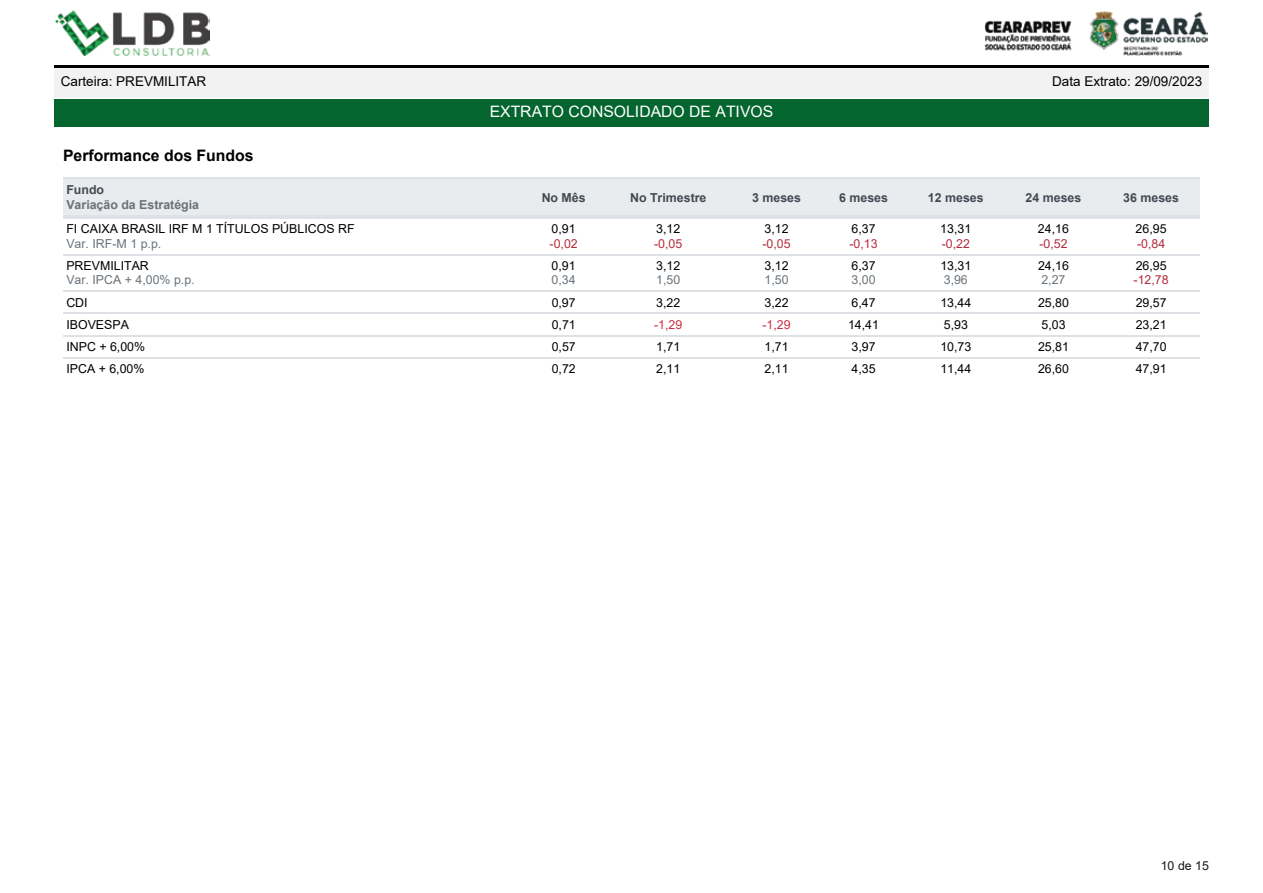
<style>
.page{position:relative;width:1263px;height:893px;background:#fff}
.page>*{position:absolute;margin:0;border:0;box-sizing:border-box;transform-origin:0 0}
.t1{font:15.75px "Arial";color:#fff}
.t2{font:700 15.75px "Arial";color:#000}
.t3{font:13.5px "Arial";color:#000}
.t4{font:12.3px "Arial";color:#000}
.t5{font:12.3px "Arial";color:#69737b}
.t6{font:700 12.3px "Arial";color:#414952}
.t7{font:12.3px "Arial";color:#b42c3b}
.t8{font:700 12.3px "Arial";color:#69737b}
.t9{font:12.3px "Arial";color:#cf2d40}
.t10{font:12.3px "Arial";color:#151616}
</style>
<div class="page">
<div style="left:54px;top:65px;width:1155px;height:33px;background:#f3f2f2"></div>
<hr style="left:54px;top:65px;width:1155px;height:3px;background:#000">
<div style="left:54px;top:99px;width:1155px;height:28px;background:#05652f"></div>
<img style="left:55px;top:10px;width:155px;height:45px">
<img style="left:984px;top:11px;width:224px;height:44px">
<div style="left:63px;top:178px;width:461px;height:39px;background:#e9ecef"></div>
<hr style="left:63px;top:178px;width:461px;height:1px;background:#dee2e6">
<hr style="left:63px;top:215px;width:461px;height:2px;background:#dee2e6">
<div style="left:524px;top:178px;width:79px;height:39px;background:#e9ecef"></div>
<hr style="left:524px;top:178px;width:79px;height:1px;background:#dee2e6">
<hr style="left:524px;top:215px;width:79px;height:2px;background:#dee2e6">
<div style="left:603px;top:178px;width:130px;height:39px;background:#e9ecef"></div>
<hr style="left:603px;top:178px;width:130px;height:1px;background:#dee2e6">
<hr style="left:603px;top:215px;width:130px;height:2px;background:#dee2e6">
<div style="left:733px;top:178px;width:87px;height:39px;background:#e9ecef"></div>
<hr style="left:733px;top:178px;width:87px;height:1px;background:#dee2e6">
<hr style="left:733px;top:215px;width:87px;height:2px;background:#dee2e6">
<div style="left:820px;top:178px;width:87px;height:39px;background:#e9ecef"></div>
<hr style="left:820px;top:178px;width:87px;height:1px;background:#dee2e6">
<hr style="left:820px;top:215px;width:87px;height:2px;background:#dee2e6">
<div style="left:907px;top:178px;width:98px;height:39px;background:#e9ecef"></div>
<hr style="left:907px;top:178px;width:98px;height:1px;background:#dee2e6">
<hr style="left:907px;top:215px;width:98px;height:2px;background:#dee2e6">
<div style="left:1005px;top:178px;width:97px;height:39px;background:#e9ecef"></div>
<hr style="left:1005px;top:178px;width:97px;height:1px;background:#dee2e6">
<hr style="left:1005px;top:215px;width:97px;height:2px;background:#dee2e6">
<div style="left:1102px;top:178px;width:98px;height:39px;background:#e9ecef"></div>
<hr style="left:1102px;top:178px;width:98px;height:1px;background:#dee2e6">
<hr style="left:1102px;top:215px;width:98px;height:2px;background:#dee2e6">
<hr style="left:63px;top:217px;width:461px;height:2px;background:#dee2e6">
<hr style="left:524px;top:217px;width:79px;height:2px;background:#dee2e6">
<hr style="left:603px;top:217px;width:130px;height:2px;background:#dee2e6">
<hr style="left:733px;top:217px;width:87px;height:2px;background:#dee2e6">
<hr style="left:820px;top:217px;width:87px;height:2px;background:#dee2e6">
<hr style="left:907px;top:217px;width:98px;height:2px;background:#dee2e6">
<hr style="left:1005px;top:217px;width:97px;height:2px;background:#dee2e6">
<hr style="left:1102px;top:217px;width:98px;height:2px;background:#dee2e6">
<hr style="left:63px;top:254px;width:461px;height:1px;background:#dee2e6">
<hr style="left:524px;top:254px;width:79px;height:1px;background:#dee2e6">
<hr style="left:603px;top:254px;width:130px;height:1px;background:#dee2e6">
<hr style="left:733px;top:254px;width:87px;height:1px;background:#dee2e6">
<hr style="left:820px;top:254px;width:87px;height:1px;background:#dee2e6">
<hr style="left:907px;top:254px;width:98px;height:1px;background:#dee2e6">
<hr style="left:1005px;top:254px;width:97px;height:1px;background:#dee2e6">
<hr style="left:1102px;top:254px;width:98px;height:1px;background:#dee2e6">
<hr style="left:63px;top:291px;width:461px;height:1px;background:#dee2e6">
<hr style="left:524px;top:291px;width:79px;height:1px;background:#dee2e6">
<hr style="left:603px;top:291px;width:130px;height:1px;background:#dee2e6">
<hr style="left:733px;top:291px;width:87px;height:1px;background:#dee2e6">
<hr style="left:820px;top:291px;width:87px;height:1px;background:#dee2e6">
<hr style="left:907px;top:291px;width:98px;height:1px;background:#dee2e6">
<hr style="left:1005px;top:291px;width:97px;height:1px;background:#dee2e6">
<hr style="left:1102px;top:291px;width:98px;height:1px;background:#dee2e6">
<hr style="left:63px;top:313px;width:461px;height:1px;background:#dee2e6">
<hr style="left:524px;top:313px;width:79px;height:1px;background:#dee2e6">
<hr style="left:603px;top:313px;width:130px;height:1px;background:#dee2e6">
<hr style="left:733px;top:313px;width:87px;height:1px;background:#dee2e6">
<hr style="left:820px;top:313px;width:87px;height:1px;background:#dee2e6">
<hr style="left:907px;top:313px;width:98px;height:1px;background:#dee2e6">
<hr style="left:1005px;top:313px;width:97px;height:1px;background:#dee2e6">
<hr style="left:1102px;top:313px;width:98px;height:1px;background:#dee2e6">
<hr style="left:63px;top:335px;width:461px;height:1px;background:#dee2e6">
<hr style="left:524px;top:335px;width:79px;height:1px;background:#dee2e6">
<hr style="left:603px;top:335px;width:130px;height:1px;background:#dee2e6">
<hr style="left:733px;top:335px;width:87px;height:1px;background:#dee2e6">
<hr style="left:820px;top:335px;width:87px;height:1px;background:#dee2e6">
<hr style="left:907px;top:335px;width:98px;height:1px;background:#dee2e6">
<hr style="left:1005px;top:335px;width:97px;height:1px;background:#dee2e6">
<hr style="left:1102px;top:335px;width:98px;height:1px;background:#dee2e6">
<hr style="left:63px;top:357px;width:461px;height:1px;background:#dee2e6">
<hr style="left:524px;top:357px;width:79px;height:1px;background:#dee2e6">
<hr style="left:603px;top:357px;width:130px;height:1px;background:#dee2e6">
<hr style="left:733px;top:357px;width:87px;height:1px;background:#dee2e6">
<hr style="left:820px;top:357px;width:87px;height:1px;background:#dee2e6">
<hr style="left:907px;top:357px;width:98px;height:1px;background:#dee2e6">
<hr style="left:1005px;top:357px;width:97px;height:1px;background:#dee2e6">
<hr style="left:1102px;top:357px;width:98px;height:1px;background:#dee2e6">
<p class="t3" style="left:61px;top:72px;width:147px">Carteira: PREVMILITAR</p>
<p class="t3" style="left:1052px;top:72px;width:152px">Data Extrato: 29/09/2023</p>
<p class="t1" style="left:490px;top:101px;width:285px">EXTRATO CONSOLIDADO DE ATIVOS</p>
<p class="t2" style="left:63px;top:144px;width:192px">Performance dos Fundos</p>
<p class="t6" style="left:66px;top:181px;width:39px">Fundo</p>
<p class="t8" style="left:66px;top:196px;width:134px">Variação da Estratégia</p>
<p class="t4" style="left:66px;top:221px;width:290px">FI CAIXA BRASIL IRF M 1 TÍTULOS PÚBLICOS RF</p>
<p class="t5" style="left:66px;top:235px;width:96px">Var. IRF-M 1 p.p.</p>
<p class="t4" style="left:66px;top:257px;width:84px">PREVMILITAR</p>
<p class="t5" style="left:66px;top:272px;width:130px">Var. IPCA + 4,00% p.p.</p>
<p class="t6" style="left:542px;top:189px;width:46px">No Mês</p>
<p class="t6" style="left:630px;top:189px;width:78px">No Trimestre</p>
<p class="t6" style="left:752px;top:189px;width:50px">3 meses</p>
<p class="t6" style="left:839px;top:189px;width:50px">6 meses</p>
<p class="t6" style="left:928px;top:189px;width:57px">12 meses</p>
<p class="t6" style="left:1025px;top:189px;width:57px">24 meses</p>
<p class="t6" style="left:1123px;top:189px;width:57px">36 meses</p>
<p class="t4" style="left:552px;top:221px;width:26px">0,91</p>
<p class="t7" style="left:550px;top:235px;width:30px">-0,02</p>
<p class="t4" style="left:552px;top:257px;width:26px">0,91</p>
<p class="t5" style="left:552px;top:272px;width:26px">0,34</p>
<p class="t4" style="left:656px;top:221px;width:26px">3,12</p>
<p class="t7" style="left:654px;top:235px;width:30px">-0,05</p>
<p class="t4" style="left:656px;top:257px;width:26px">3,12</p>
<p class="t5" style="left:656px;top:272px;width:26px">1,50</p>
<p class="t4" style="left:764px;top:221px;width:26px">3,12</p>
<p class="t7" style="left:762px;top:235px;width:30px">-0,05</p>
<p class="t4" style="left:764px;top:257px;width:26px">3,12</p>
<p class="t5" style="left:764px;top:272px;width:26px">1,50</p>
<p class="t4" style="left:851px;top:221px;width:26px">6,37</p>
<p class="t7" style="left:849px;top:235px;width:30px">-0,13</p>
<p class="t4" style="left:851px;top:257px;width:26px">6,37</p>
<p class="t5" style="left:851px;top:272px;width:26px">3,00</p>
<p class="t4" style="left:940px;top:221px;width:32px">13,31</p>
<p class="t7" style="left:942px;top:235px;width:30px">-0,22</p>
<p class="t4" style="left:940px;top:257px;width:32px">13,31</p>
<p class="t5" style="left:944px;top:272px;width:26px">3,96</p>
<p class="t4" style="left:1038px;top:221px;width:32px">24,16</p>
<p class="t7" style="left:1039px;top:235px;width:30px">-0,52</p>
<p class="t4" style="left:1038px;top:257px;width:32px">24,16</p>
<p class="t5" style="left:1041px;top:272px;width:26px">2,27</p>
<p class="t4" style="left:1136px;top:221px;width:32px">26,95</p>
<p class="t7" style="left:1137px;top:235px;width:30px">-0,84</p>
<p class="t4" style="left:1136px;top:257px;width:32px">26,95</p>
<p class="t7" style="left:1133px;top:272px;width:37px">-12,78</p>
<p class="t4" style="left:66px;top:294px;width:23px">CDI</p>
<p class="t4" style="left:552px;top:294px;width:26px">0,97</p>
<p class="t4" style="left:656px;top:294px;width:26px">3,22</p>
<p class="t4" style="left:764px;top:294px;width:26px">3,22</p>
<p class="t4" style="left:851px;top:294px;width:26px">6,47</p>
<p class="t4" style="left:940px;top:294px;width:32px">13,44</p>
<p class="t4" style="left:1038px;top:294px;width:32px">25,80</p>
<p class="t4" style="left:1136px;top:294px;width:32px">29,57</p>
<p class="t4" style="left:66px;top:316px;width:64px">IBOVESPA</p>
<p class="t4" style="left:552px;top:316px;width:26px">0,71</p>
<p class="t9" style="left:654px;top:316px;width:30px">-1,29</p>
<p class="t9" style="left:762px;top:316px;width:30px">-1,29</p>
<p class="t4" style="left:848px;top:316px;width:32px">14,41</p>
<p class="t4" style="left:944px;top:316px;width:26px">5,93</p>
<p class="t4" style="left:1041px;top:316px;width:26px">5,03</p>
<p class="t4" style="left:1136px;top:316px;width:32px">23,21</p>
<p class="t4" style="left:66px;top:338px;width:80px">INPC + 6,00%</p>
<p class="t4" style="left:552px;top:338px;width:26px">0,57</p>
<p class="t4" style="left:656px;top:338px;width:26px">1,71</p>
<p class="t4" style="left:765px;top:338px;width:26px">1,71</p>
<p class="t4" style="left:851px;top:338px;width:26px">3,97</p>
<p class="t4" style="left:940px;top:338px;width:32px">10,73</p>
<p class="t4" style="left:1038px;top:338px;width:32px">25,81</p>
<p class="t4" style="left:1136px;top:338px;width:32px">47,70</p>
<p class="t4" style="left:66px;top:360px;width:80px">IPCA + 6,00%</p>
<p class="t4" style="left:552px;top:360px;width:26px">0,72</p>
<p class="t4" style="left:656px;top:360px;width:26px">2,11</p>
<p class="t4" style="left:765px;top:360px;width:26px">2,11</p>
<p class="t4" style="left:851px;top:360px;width:26px">4,35</p>
<p class="t4" style="left:940px;top:360px;width:32px">11,44</p>
<p class="t4" style="left:1038px;top:360px;width:32px">26,60</p>
<p class="t4" style="left:1136px;top:360px;width:32px">47,91</p>
<p class="t10" style="left:1161px;top:857px;width:50px">10 de 15</p>
</div>
